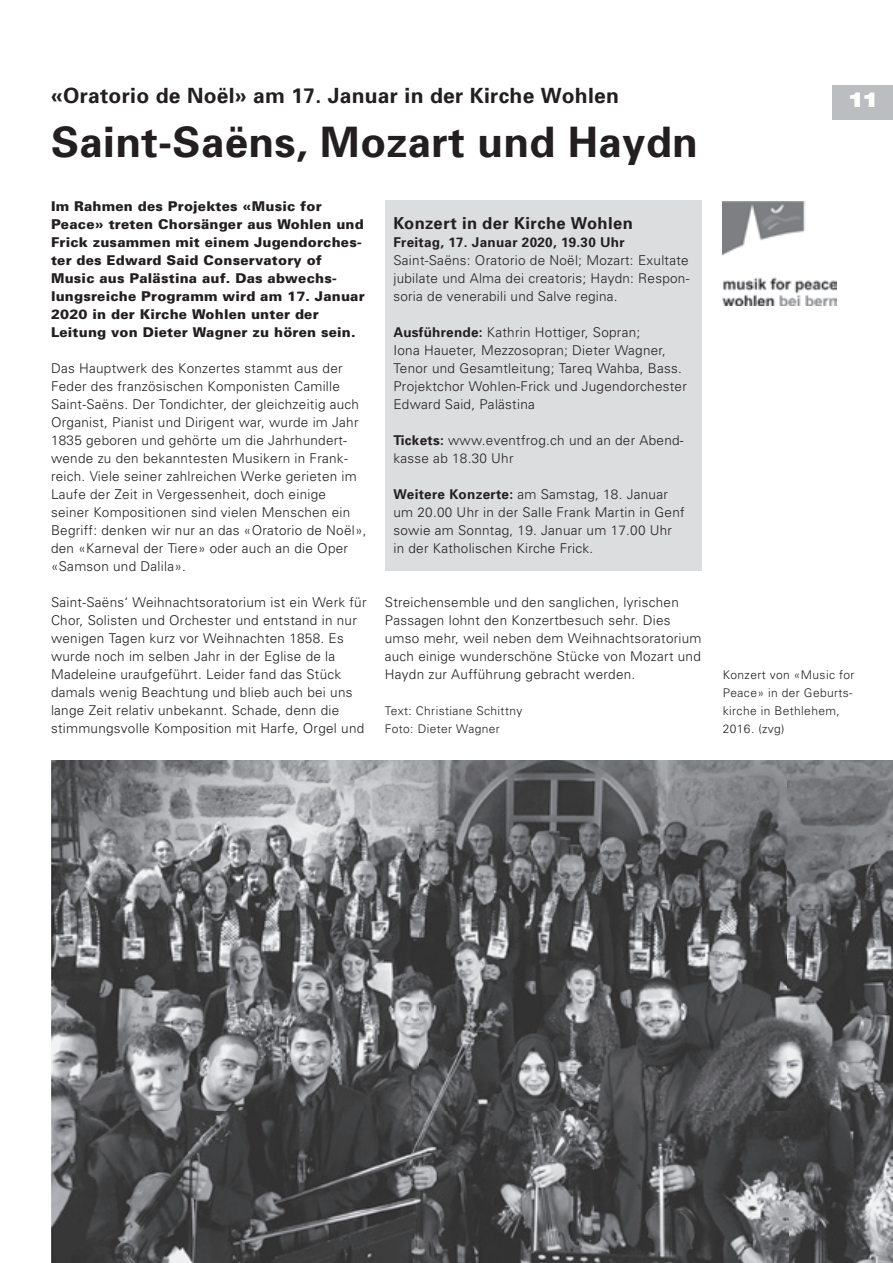
<style>
.page{position:relative;width:893px;height:1263px;background:#fff}
.page>*{position:absolute;margin:0;border:0;box-sizing:border-box;transform-origin:0 0}
.t1{font:700 42px "Univers";letter-spacing:.01em;color:#231f20}
.t2{font:700 21px "Univers";letter-spacing:.015em;color:#231f20}
.t3{font:900 expanded 21px "Helvetica Neue LT Com";color:#fff}
.t4{font:700 16.5px "Univers";letter-spacing:.025em;color:#231f20}
.t5{font:300 13.5px/18px "Univers";letter-spacing:.02em;color:#231f20}
.t6{font:900 13.5px/18px "Univers";letter-spacing:.015em;color:#231f20}
.t7{font:700 13.5px "Univers";letter-spacing:.02em;color:#231f20}
.t8{font:300 12px/18px "Univers";letter-spacing:.03em;color:#231f20}
.s1{font-weight:700}
</style>
<div class="page">
<div style="left:832px;top:85px;width:61px;height:35px;background:#bcbdc0"></div>
<div style="left:385px;top:200px;width:316px;height:371px;background:#dcdddf"></div>
<img style="left:51px;top:760px;width:842px;height:503px">
<img style="left:723px;top:201px;width:113px;height:104px">
<h2 class="t2" style="left:51px;top:82px;width:570px">«Oratorio de Noël» am 17. Januar in der Kirche Wohlen</h2>
<h2 class="t3" style="left:849px;top:86px;width:30px">11</h2>
<h1 class="t1" style="left:51px;top:115px;width:648px">Saint-Saëns, Mozart und Haydn</h1>
<p class="t6" style="left:51px;top:197px;width:315px">Im Rahmen des Projektes «Music for Peace» treten Chorsänger aus Wohlen und Frick zusammen mit einem Jugendorches&shy;ter des Edward Said Conservatory of Music aus Palästina auf. Das abwechs&shy;lungsreiche Programm wird am 17. Januar 2020 in der Kirche Wohlen unter der Leitung von Dieter Wagner zu hören sein.</p>
<p class="t5" style="left:51px;top:359px;width:317px">Das Hauptwerk des Konzertes stammt aus der Feder des französischen Komponisten Camille Saint-Saëns. Der Tondichter, der gleichzeitig auch Organist, Pianist und Dirigent war, wurde im Jahr 1835 geboren und gehörte um die Jahrhundert&shy;wende zu den bekanntesten Musikern in Frank&shy;reich. Viele seiner zahlreichen Werke gerieten im Laufe der Zeit in Vergessenheit, doch einige seiner Kompositionen sind vielen Menschen ein Begriff: denken wir nur an das «Oratorio de Noël», den «Karneval der Tiere» oder auch an die Oper «Samson und Dalila».</p>
<p class="t5" style="left:51px;top:593px;width:317px">Saint-Saëns‘ Weihnachtsoratorium ist ein Werk für Chor, Solisten und Orchester und entstand in nur wenigen Tagen kurz vor Weihnachten 1858. Es wurde noch im selben Jahr in der Eglise de la Madeleine uraufgeführt. Leider fand das Stück damals wenig Beachtung und blieb auch bei uns lange Zeit relativ unbekannt. Schade, denn die stimmungsvolle Komposition mit Harfe, Orgel und</p>
<p class="t5" style="left:385px;top:593px;width:318px">Streichensemble und den sanglichen, lyrischen Passagen lohnt den Konzertbesuch sehr. Dies umso mehr, weil neben dem Weihnachtsoratorium auch einige wunderschöne Stücke von Mozart und Haydn zur Aufführung gebracht werden.</p>
<p class="t4" style="left:393px;top:213px;width:241px">Konzert in der Kirche Wohlen</p>
<p class="t7" style="left:393px;top:234px;width:233px">Freitag, 17. Januar 2020, 19.30 Uhr</p>
<p class="t5" style="left:393px;top:251px;width:298px;text-align:justify">Saint-Saëns: Oratorio de Noël; Mozart: Exultate jubilate und Alma dei creatoris; Haydn: Respon&shy;soria de venerabili und Salve regina.</p>
<p class="t5" style="left:393px;top:323px;width:295px"><span class="s1">Ausführende:</span> Kathrin Hottiger, Sopran;<br>Iona Haueter, Mezzosopran; Dieter Wagner, Tenor und Gesamtleitung; Tareq Wahba, Bass.<br>Projektchor Wohlen-Frick und Jugendorchester Edward Said, Palästina</p>
<p class="t5" style="left:393px;top:431px;width:292px"><span class="s1">Tickets:</span> www.eventfrog.ch und an der Abend&shy;kasse ab 18.30 Uhr</p>
<p class="t5" style="left:393px;top:485px;width:293px"><span class="s1">Weitere Konzerte:</span> am Samstag, 18. Januar um 20.00 Uhr in der Salle Frank Martin in Genf sowie am Sonntag, 19. Januar um 17.00 Uhr in der Katholischen Kirche Frick.</p>
<p class="t8" style="left:723px;top:665px;width:133px">Konzert von «Music for<br>Peace» in der Geburts&shy;kirche in Bethlehem,<br>2016. (zvg)</p>
<p class="t8" style="left:385px;top:701px;width:139px">Text: Christiane Schittny<br>Foto: Dieter Wagner</p>
</div>
